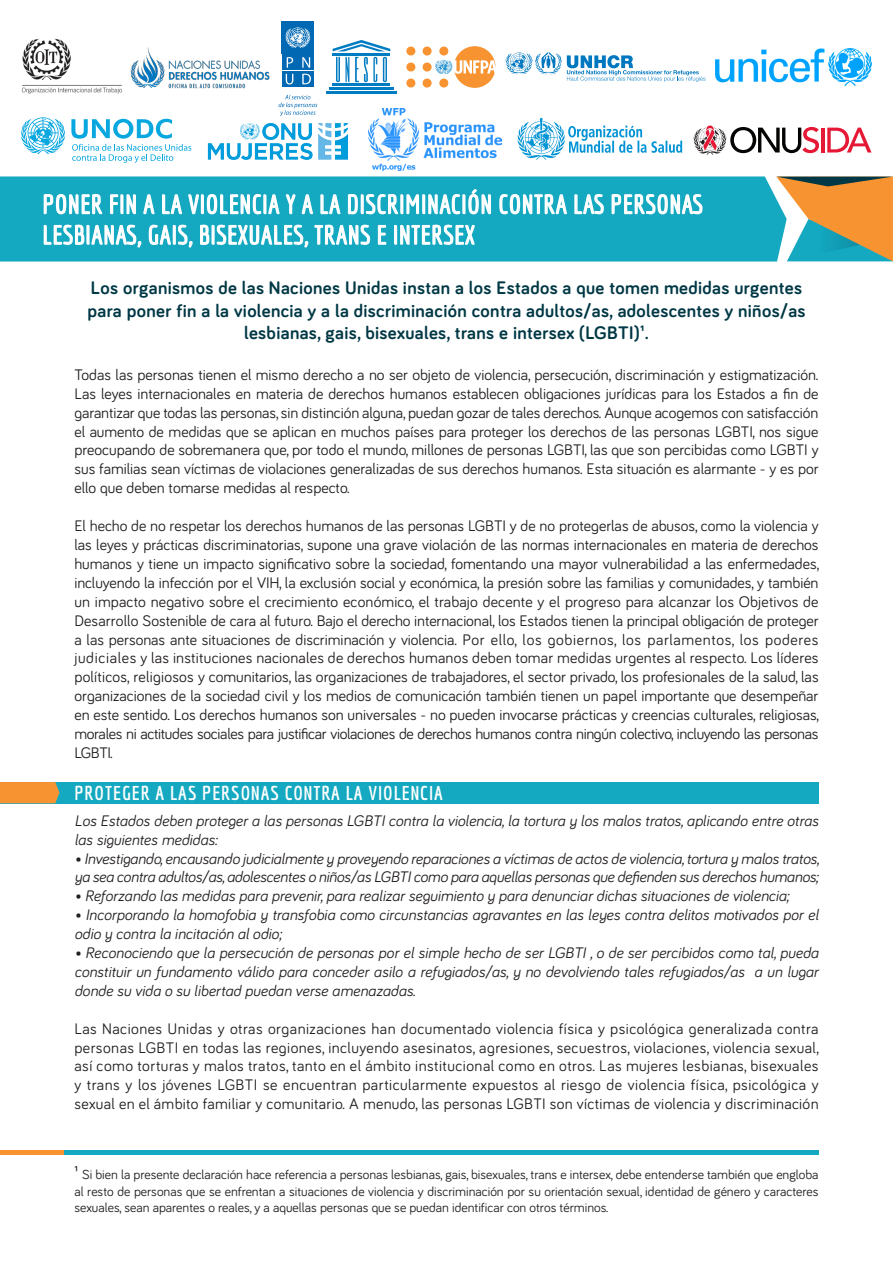
<style>
.page{position:relative;width:893px;height:1263px;background:#fff}
.page>*{position:absolute;margin:0;border:0;box-sizing:border-box;transform-origin:0 0}
.t1{font:25.5px "Economica";letter-spacing:.03em;color:#fff}
.t2{font:700 19.5px "Economica";letter-spacing:.05em;color:#fff}
.t3{font:700 18.75px/22.5px "Bariol";letter-spacing:.02em;color:#003845;text-align:center}
.t4{font:15.75px/18.9px "Bariol";color:#231f20;text-align:justify}
.t5{font:italic 15.75px/18.9px "Bariol";color:#231f20}
.t6{font:13.5px/16.2px "Bariol";color:#231f20;text-align:justify}
.s1{font-size:18px}
</style>
<div class="page">
<div style="left:0;top:176px;width:787px;height:85px;background:#14a8c1"></div>
<svg style="left:776px;top:177px;width:117px;height:84px;background:#afa070"></svg>
<div style="left:0;top:782px;width:819px;height:21px;background:#14a8c1"></div>
<svg style="left:0;top:782px;width:60px;height:21px"></svg>
<div style="left:0;top:1150px;width:819px;height:5px;background:#14a8c1"></div>
<div style="left:0;top:1150px;width:64px;height:5px;background:#f79330"></div>
<svg style="left:43px;top:193px;width:94px;height:22px"></svg>
<svg style="left:143px;top:193px;width:171px;height:22px"></svg>
<svg style="left:320px;top:193px;width:21px;height:22px"></svg>
<svg style="left:347px;top:188px;width:145px;height:27px"></svg>
<svg style="left:499px;top:193px;width:69px;height:22px"></svg>
<svg style="left:574px;top:193px;width:31px;height:22px"></svg>
<svg style="left:611px;top:193px;width:92px;height:22px"></svg>
<svg style="left:43px;top:224px;width:99px;height:25px"></svg>
<svg style="left:148px;top:224px;width:223px;height:25px"></svg>
<svg style="left:377px;top:224px;width:10px;height:22px"></svg>
<svg style="left:393px;top:224px;width:83px;height:22px"></svg>
<img style="left:21px;top:39px;width:101px;height:54px">
<img style="left:131px;top:47px;width:138px;height:42px">
<hr style="left:333px;top:83px;width:57px;height:3px;background:#007cc2">
<hr style="left:329px;top:88px;width:64px;height:2px;background:#007cc2">
<hr style="left:326px;top:92px;width:71px;height:2px;background:#007cc2">
<hr style="left:333px;top:53px;width:57px;height:2px;background:#007cc2">
<svg style="left:333px;top:40px;width:57px;height:11px"></svg>
<svg style="left:336px;top:57px;width:13px;height:25px"></svg>
<svg style="left:383px;top:57px;width:4px;height:25px"></svg>
<svg style="left:355px;top:57px;width:22px;height:25px"></svg>
<div style="left:423px;top:63px;width:9px;height:9px;background:#f79330;border-radius:50%"></div>
<div style="left:423px;top:79px;width:9px;height:9px;background:#f79330;border-radius:50%"></div>
<div style="left:423px;top:47px;width:9px;height:9px;background:#f79330;border-radius:50%"></div>
<div style="left:406px;top:63px;width:9px;height:9px;background:#f79330;border-radius:50%"></div>
<div style="left:406px;top:79px;width:9px;height:9px;background:#f79330;border-radius:50%"></div>
<div style="left:406px;top:47px;width:9px;height:9px;background:#f79330;border-radius:50%"></div>
<svg style="left:435px;top:46px;width:61px;height:42px"></svg>
<img style="left:716px;top:48px;width:155px;height:38px">
<img style="left:208px;top:123px;width:140px;height:37px">
<img style="left:369px;top:109px;width:132px;height:61px">
<svg style="left:21px;top:117px;width:44px;height:37px"></svg>
<svg style="left:71px;top:119px;width:120px;height:44px"></svg>
<svg style="left:517px;top:118px;width:165px;height:42px"></svg>
<svg style="left:693px;top:126px;width:126px;height:29px"></svg>
<hr style="left:821px;top:128px;width:3px;height:24px;background:#e51836">
<svg style="left:827px;top:128px;width:44px;height:24px"></svg>
<svg style="left:505px;top:52px;width:200px;height:30px"></svg>
<div style="left:282px;top:55px;width:15px;height:15px;background:#0168b3"></div>
<svg style="left:287px;top:57px;width:6px;height:11px"></svg>
<div style="left:298px;top:55px;width:16px;height:15px;background:#0168b3"></div>
<svg style="left:302px;top:57px;width:8px;height:11px"></svg>
<svg style="left:282px;top:71px;width:15px;height:16px"></svg>
<svg style="left:286px;top:74px;width:7px;height:10px"></svg>
<div style="left:298px;top:71px;width:16px;height:16px;background:#0168b3"></div>
<svg style="left:302px;top:74px;width:9px;height:10px"></svg>
<div style="left:282px;top:21px;width:32px;height:33px;background:#0168b3"></div>
<svg style="left:286px;top:27px;width:24px;height:21px"></svg>
<svg style="left:279px;top:95px;width:38px;height:21px"></svg>
<p class="t1" style="left:43px;top:190px;width:662px">PONER FIN A LA VIOLENCIA Y A LA DISCRIMINACIÓN CONTRA LAS PERSONAS</p>
<p class="t1" style="left:43px;top:220px;width:434px">LESBIANAS, GAIS, BISEXUALES, TRANS E INTERSEX</p>
<p class="t3" style="left:87px;top:276px;width:720px">Los organismos de las Naciones Unidas instan a los Estados a que tomen medidas urgentes para poner fin a la violencia y a la discriminación contra adultos/as, adolescentes y niños/as lesbianas, gais, bisexuales, trans e intersex (LGBTI)1<span class="s1">.</span></p>
<p class="t4" style="left:74px;top:364px;width:746px">Todas las personas tienen el mismo derecho a no ser objeto de violencia, persecución, discriminación y estigmatización.<br>Las leyes internacionales en materia de derechos humanos establecen obligaciones jurídicas para los Estados a fin de garantizar que todas las personas, sin distinción alguna, puedan gozar de tales derechos. Aunque acogemos con satisfacción el aumento de medidas que se aplican en muchos países para proteger los derechos de las personas LGBTI, nos sigue preocupando de sobremanera que, por todo el mundo, millones de personas LGBTI, las que son percibidas como LGBTI y sus familias sean víctimas de violaciones generalizadas de sus derechos humanos. Esta situación es alarmante - y es por ello que deben tomarse medidas al respecto.</p>
<p class="t4" style="left:74px;top:516px;width:746px">El hecho de no respetar los derechos humanos de las personas LGBTI y de no protegerlas de abusos, como la violencia y las leyes y prácticas discriminatorias, supone una grave violación de las normas internacionales en materia de derechos humanos y tiene un impacto significativo sobre la sociedad, fomentando una mayor vulnerabilidad a las enfermedades, incluyendo la infección por el VIH, la exclusión social y económica, la presión sobre las familias y comunidades, y también un impacto negativo sobre el crecimiento económico, el trabajo decente y el progreso para alcanzar los Objetivos de Desarrollo Sostenible de cara al futuro. Bajo el derecho internacional, los Estados tienen la principal obligación de proteger a las personas ante situaciones de discriminación y violencia. Por ello, los gobiernos, los parlamentos, los poderes judiciales y las instituciones nacionales de derechos humanos deben tomar medidas urgentes al respecto. Los líderes políticos, religiosos y comunitarios, las organizaciones de trabajadores, el sector privado, los profesionales de la salud, las organizaciones de la sociedad civil y los medios de comunicación también tienen un papel importante que desempeñar en este sentido. Los derechos humanos son universales - no pueden invocarse prácticas y creencias culturales, religiosas, morales ni actitudes sociales para justificar violaciones de derechos humanos contra ningún colectivo, incluyendo las personas LGBTI.</p>
<p class="t2" style="left:74px;top:782px;width:370px">PROTEGER A LAS PERSONAS CONTRA LA VIOLENCIA</p>
<p class="t5" style="left:74px;top:810px;width:745px">Los Estados deben proteger a las personas LGBTI contra la violencia, la tortura y los malos tratos, aplicando entre otras las siguientes medidas:</p>
<p class="t5" style="left:74px;top:848px;width:746px">• Investigando, encausando judicialmente y proveyendo reparaciones a víctimas de actos de violencia, tortura y malos tratos, ya sea contra adultos/as, adolescentes o niños/as LGBTI como para aquellas personas que defienden sus derechos humanos;</p>
<p class="t5" style="left:74px;top:886px;width:716px">• Reforzando las medidas para prevenir, para realizar seguimiento y para denunciar dichas situaciones de violencia;</p>
<p class="t5" style="left:74px;top:905px;width:746px">• Incorporando la homofobia y transfobia como circunstancias agravantes en las leyes contra delitos motivados por el odio y contra la incitación al odio;</p>
<p class="t5" style="left:74px;top:942px;width:746px;text-align:justify">• Reconociendo que la persecución de personas por el simple hecho de ser LGBTI , o de ser percibidos como tal, pueda constituir un fundamento válido para conceder asilo a refugiados/as, y no devolviendo tales refugiados/as a un lugar donde su vida o su libertad puedan verse amenazadas.</p>
<p class="t4" style="left:74px;top:1018px;width:746px">Las Naciones Unidas y otras organizaciones han documentado violencia física y psicológica generalizada contra personas LGBTI en todas las regiones, incluyendo asesinatos, agresiones, secuestros, violaciones, violencia sexual, así como torturas y malos tratos, tanto en el ámbito institucional como en otros. Las mujeres lesbianas, bisexuales y trans y los jóvenes LGBTI se encuentran particularmente expuestos al riesgo de violencia física, psicológica y sexual en el ámbito familiar y comunitario. A menudo, las personas LGBTI son víctimas de violencia y discriminación</p>
<p class="t6" style="left:74px;top:1166px;width:746px"><span class="s1">1</span> Si bien la presente declaración hace referencia a personas lesbianas, gais, bisexuales, trans e intersex, debe entenderse también que engloba al resto de personas que se enfrentan a situaciones de violencia y discriminación por su orientación sexual, identidad de género y caracteres sexuales, sean aparentes o reales, y a aquellas personas que se puedan identificar con otros términos.</p>
</div>
